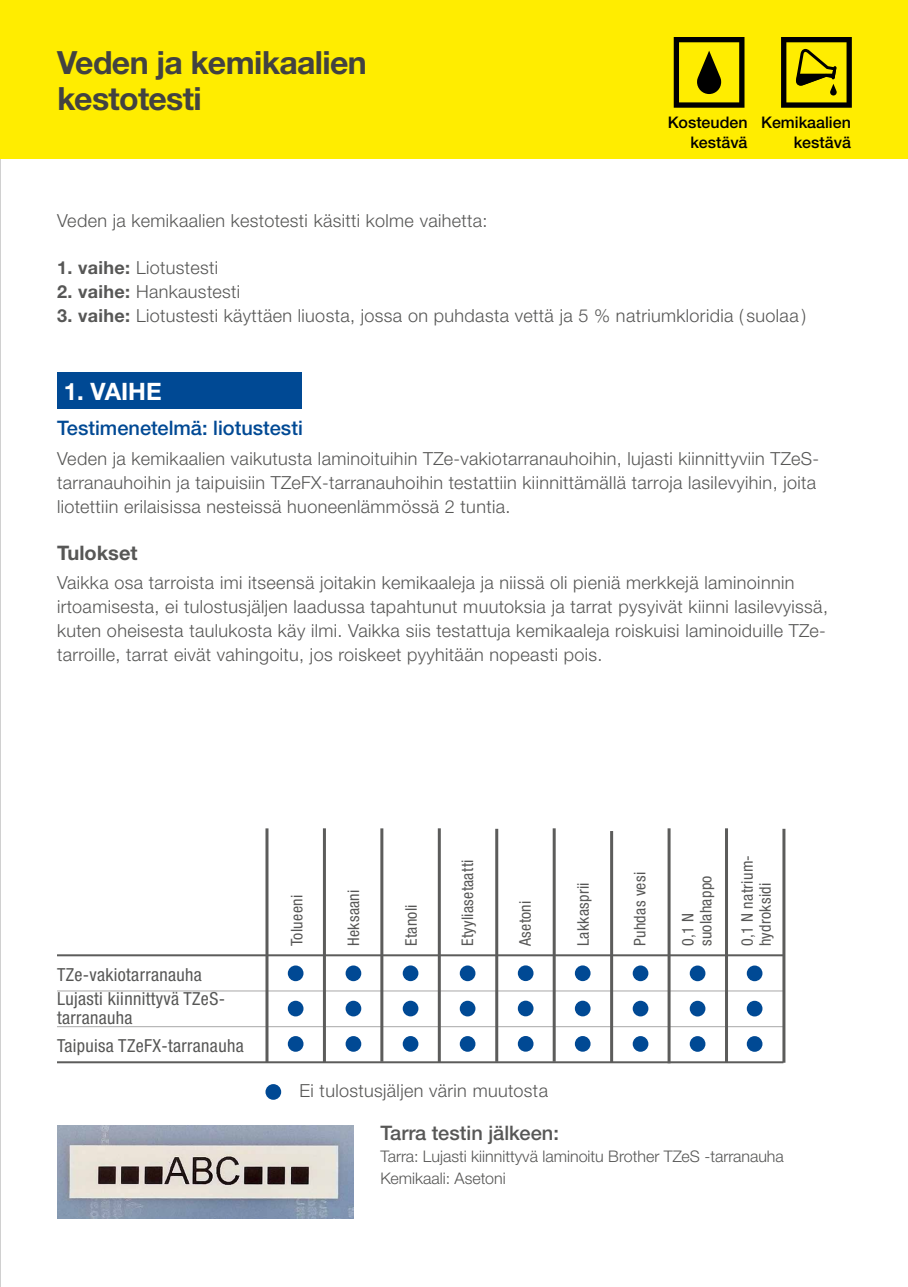
<style>
.page{position:relative;width:908px;height:1287px;background:#fff}
.page>*{position:absolute;margin:0;border:0;box-sizing:border-box;transform-origin:0 0}
.t1{font:700 32px/36px "Helvetica Neue LTW1 G";letter-spacing:-.02em;color:#424241}
.t2{font:700 24px "Helvetica Neue LTW1 G";color:#fff}
.t3{font:500 20px "Helvetica Neue LTW1 G";color:#004994}
.t4{font:500 20px "Helvetica Neue LTW1 G";color:#575756}
.t5{font:700 20px "Helvetica Neue LTW1 G";color:#575756}
.t6{font:300 18px/24px "Helvetica Neue LTW1 G";letter-spacing:.02em;color:#575756}
.t7{font:condensed 18px/24.2px "Helvetica Neue LTW1 G";letter-spacing:.02em;color:#575756}
.t8{font:condensed 16px/18px "Helvetica Neue LTW1 G";letter-spacing:.02em;color:#575756}
.t9{font:300 16px/22px "Helvetica Neue LTW1 G";color:#575756}
.t10{font:500 16px/20px "Helvetica Neue LTW1 G";color:#000;text-align:right}
.s1{font-weight:700}
</style>
<div class="page">
<img style="left:57px;top:1125px;width:296px;height:94px">
<hr style="left:57px;top:1061px;width:726px;height:2px;background:#5c5c5b">
<hr style="left:57px;top:1026px;width:726px;height:1px;background:#b7b6b6">
<hr style="left:57px;top:990px;width:726px;height:2px;background:#b7b6b6">
<hr style="left:57px;top:954px;width:726px;height:2px;background:#5c5c5b">
<hr style="left:495px;top:829px;width:3px;height:233px;background:#5c5c5b">
<hr style="left:380px;top:828px;width:3px;height:234px;background:#5c5c5b">
<hr style="left:323px;top:828px;width:3px;height:234px;background:#5c5c5b">
<hr style="left:265px;top:828px;width:3px;height:235px;background:#5c5c5b">
<div style="left:265px;top:1084px;width:16px;height:16px;background:#004994;border-radius:50%"></div>
<div style="left:288px;top:965px;width:15px;height:16px;background:#004994;border-radius:50%"></div>
<div style="left:288px;top:1001px;width:15px;height:15px;background:#004994;border-radius:50%"></div>
<div style="left:288px;top:1036px;width:15px;height:16px;background:#004994;border-radius:50%"></div>
<div style="left:402px;top:965px;width:16px;height:16px;background:#004994;border-radius:50%"></div>
<div style="left:402px;top:1001px;width:16px;height:15px;background:#004994;border-radius:50%"></div>
<div style="left:402px;top:1036px;width:16px;height:16px;background:#004994;border-radius:50%"></div>
<hr style="left:437px;top:828px;width:3px;height:234px;background:#5c5c5b">
<hr style="left:610px;top:831px;width:3px;height:232px;background:#5c5c5b">
<hr style="left:552px;top:828px;width:3px;height:234px;background:#5c5c5b">
<hr style="left:782px;top:829px;width:3px;height:234px;background:#5c5c5b">
<hr style="left:724px;top:828px;width:3px;height:234px;background:#5c5c5b">
<hr style="left:667px;top:828px;width:3px;height:235px;background:#5c5c5b">
<div style="left:345px;top:965px;width:16px;height:16px;background:#004994;border-radius:50%"></div>
<div style="left:345px;top:1001px;width:16px;height:15px;background:#004994;border-radius:50%"></div>
<div style="left:345px;top:1036px;width:16px;height:16px;background:#004994;border-radius:50%"></div>
<div style="left:459px;top:965px;width:16px;height:16px;background:#004994;border-radius:50%"></div>
<div style="left:459px;top:1001px;width:16px;height:15px;background:#004994;border-radius:50%"></div>
<div style="left:459px;top:1036px;width:16px;height:16px;background:#004994;border-radius:50%"></div>
<div style="left:517px;top:965px;width:16px;height:16px;background:#004994;border-radius:50%"></div>
<div style="left:517px;top:1001px;width:16px;height:15px;background:#004994;border-radius:50%"></div>
<div style="left:517px;top:1036px;width:16px;height:16px;background:#004994;border-radius:50%"></div>
<div style="left:574px;top:965px;width:16px;height:16px;background:#004994;border-radius:50%"></div>
<div style="left:574px;top:1001px;width:16px;height:15px;background:#004994;border-radius:50%"></div>
<div style="left:574px;top:1036px;width:16px;height:16px;background:#004994;border-radius:50%"></div>
<div style="left:632px;top:965px;width:16px;height:16px;background:#004994;border-radius:50%"></div>
<div style="left:632px;top:1001px;width:16px;height:15px;background:#004994;border-radius:50%"></div>
<div style="left:632px;top:1036px;width:16px;height:16px;background:#004994;border-radius:50%"></div>
<div style="left:689px;top:965px;width:16px;height:16px;background:#004994;border-radius:50%"></div>
<div style="left:689px;top:1001px;width:16px;height:15px;background:#004994;border-radius:50%"></div>
<div style="left:689px;top:1036px;width:16px;height:16px;background:#004994;border-radius:50%"></div>
<div style="left:746px;top:965px;width:16px;height:16px;background:#004994;border-radius:50%"></div>
<div style="left:746px;top:1001px;width:16px;height:15px;background:#004994;border-radius:50%"></div>
<div style="left:746px;top:1036px;width:16px;height:16px;background:#004994;border-radius:50%"></div>
<div style="left:57px;top:372px;width:244px;height:36px;background:#004994"></div>
<div style="left:0;top:0;width:907px;height:159px;background:#ffed00"></div>
<svg style="left:781px;top:37px;width:70px;height:71px"></svg>
<svg style="left:673px;top:37px;width:71px;height:71px"></svg>
<h1 class="t1" style="left:57px;top:44px;width:311px">Veden ja kemikaalien kestotesti</h1>
<p class="t10" style="left:667px;top:112px;width:81px">Kosteuden kestävä</p>
<p class="t10" style="left:761px;top:112px;width:91px">Kemikaalien kestävä</p>
<p class="t6" style="left:57px;top:209px;width:432px">Veden ja kemikaalien kestotesti käsitti kolme vaihetta:</p>
<p class="t6" style="left:57px;top:256px;width:162px"><span class="s1">1. vaihe:</span> Liotustesti</p>
<p class="t6" style="left:57px;top:280px;width:185px"><span class="s1">2. vaihe:</span> Hankaustesti</p>
<p class="t6" style="left:57px;top:304px;width:750px"><span class="s1">3. vaihe:</span> Liotustesti käyttäen liuosta, jossa on puhdasta vettä ja 5 % natriumkloridia ( suolaa )</p>
<h2 class="t2" style="left:64px;top:376px;width:99px">1. VAIHE</h2>
<p class="t3" style="left:57px;top:416px;width:247px">Testimenetelmä: liotustesti</p>
<p class="t6" style="left:57px;top:446px;width:763px">Veden ja kemikaalien vaikutusta laminoituihin TZe-vakiotarranauhoihin, lujasti kiinnittyviin TZeS&shy;tarranauhoihin ja taipuisiin TZeFX-tarranauhoihin testattiin kiinnittämällä tarroja lasilevyihin, joita liotettiin erilaisissa nesteissä huoneenlämmössä 2 tuntia.</p>
<p class="t5" style="left:57px;top:540px;width:82px">Tulokset</p>
<p class="t6" style="left:57px;top:571px;width:772px">Vaikka osa tarroista imi itseensä joitakin kemikaaleja ja niissä oli pieniä merkkejä laminoinnin irtoamisesta, ei tulostusjäljen laadussa tapahtunut muutoksia ja tarrat pysyivät kiinni lasilevyissä, kuten oheisesta taulukosta käy ilmi. Vaikka siis testattuja kemikaaleja roiskuisi laminoiduille TZe&shy;tarroille, tarrat eivät vahingoitu, jos roiskeet pyyhitään nopeasti pois.</p>
<p class="t7" style="left:57px;top:963px;width:169px">TZe-vakiotarranauha<br>Lujasti kiinnittyvä TZeS-</p>
<p class="t7" style="left:57px;top:1004px;width:188px;line-height:27.8px">tarranauha<br>Taipuisa TZeFX-tarranauha</p>
<p class="t8" style="left:288px;top:946px;width:53px;rotate:-90deg">Tolueeni</p>
<p class="t8" style="left:344px;top:946px;width:58px;rotate:-90deg">Heksaani</p>
<p class="t8" style="left:402px;top:946px;width:43px;rotate:-90deg">Etanoli</p>
<p class="t8" style="left:458px;top:946px;width:88px;rotate:-90deg">Etyyliasetaatti</p>
<p class="t8" style="left:516px;top:946px;width:47px;rotate:-90deg">Asetoni</p>
<p class="t8" style="left:574px;top:946px;width:65px;rotate:-90deg">Lakkasprii</p>
<p class="t8" style="left:630px;top:946px;width:75px;rotate:-90deg">Puhdas vesi</p>
<p class="t8" style="left:678px;top:946px;width:72px;rotate:-90deg">0,1 N suolahappo</p>
<p class="t8" style="left:738px;top:946px;width:93px;rotate:-90deg">0,1 N natrium&shy;hydroksidi</p>
<p class="t6" style="left:299px;top:1079px;width:250px">Ei tulostusjäljen värin muutosta</p>
<p class="t4" style="left:380px;top:1120px;width:180px">Tarra testin jälkeen:</p>
<p class="t9" style="left:380px;top:1145px;width:405px">Tarra: Lujasti kiinnittyvä laminoitu Brother TZeS -tarranauha<br>Kemikaali: Asetoni</p>
</div>
